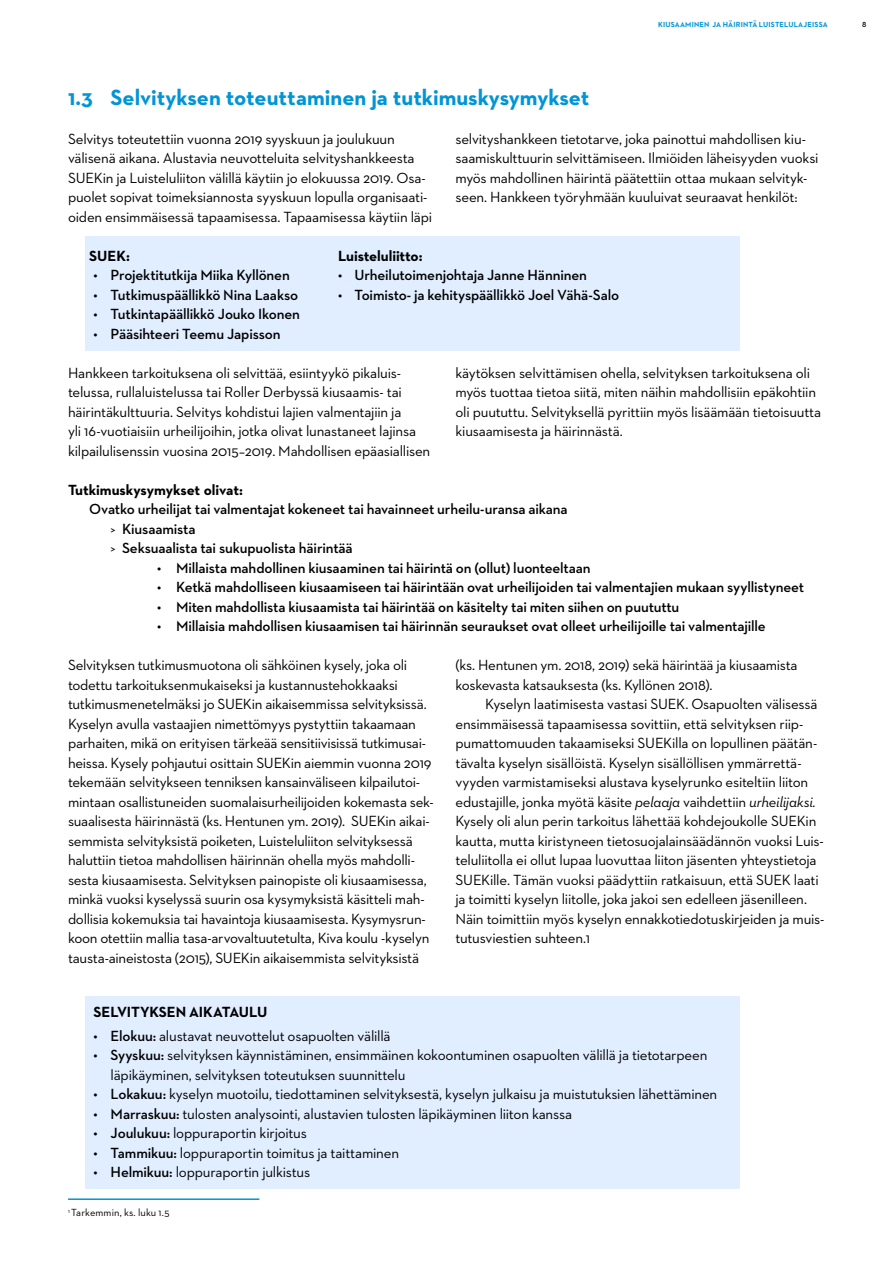
<style>
.page{position:relative;width:893px;height:1263px;background:#fff}
.page>*{position:absolute;margin:0;border:0;box-sizing:border-box;transform-origin:0 0}
.t1{font:700 22.5px "Neutraface 2 Text";color:#0095d6}
.t2{font:15px/19.5px "Neutraface 2 Text";letter-spacing:-.015em;color:#000}
.t3{font:600 15px/19.5px "Neutraface 2 Text";letter-spacing:-.01em;color:#000}
.t4{font:700 15px "Neutraface 2 Text";letter-spacing:-.005em;color:#000}
.t5{font:10.5px "Neutraface 2 Text";letter-spacing:.01em;color:#000}
.t6{font:700 7.5px "Neutraface 2 Text";letter-spacing:.025em;color:#0095d6}
.t7{font:600 7.5px "Neutraface 2 Text";color:#000}
.s1{font-weight:400}
.s2{font-style:italic}
.s3{font-weight:600}
</style>
<div class="page">
<hr style="left:68px;top:1198px;width:191px;height:2px;background:#0095d6">
<div style="left:85px;top:236px;width:655px;height:36px;background:#e1eeff"></div>
<div style="left:85px;top:256px;width:655px;height:36px;background:#e1eeff"></div>
<div style="left:85px;top:275px;width:655px;height:36px;background:#e1eeff"></div>
<div style="left:85px;top:295px;width:655px;height:36px;background:#e1eeff"></div>
<div style="left:85px;top:314px;width:655px;height:36px;background:#e1eeff"></div>
<div style="left:85px;top:997px;width:655px;height:36px;background:#e1eeff"></div>
<div style="left:85px;top:1016px;width:655px;height:36px;background:#e1eeff"></div>
<div style="left:85px;top:1036px;width:655px;height:55px;background:#e1eeff"></div>
<div style="left:85px;top:1075px;width:655px;height:36px;background:#e1eeff"></div>
<div style="left:85px;top:1094px;width:655px;height:36px;background:#e1eeff"></div>
<div style="left:85px;top:1114px;width:655px;height:36px;background:#e1eeff"></div>
<div style="left:85px;top:1133px;width:655px;height:36px;background:#e1eeff"></div>
<div style="left:85px;top:1153px;width:655px;height:36px;background:#e1eeff"></div>
<h1 class="t1" style="left:68px;top:82px;width:523px">1.3 Selvityksen toteuttaminen ja tutkimuskysymykset</h1>
<p class="t6" style="left:658px;top:20px;width:171px">KIUSAAMINEN JA HÄIRINTÄ LUISTELULAJEISSA</p>
<p class="t7" style="left:862px;top:20px;width:6px">8</p>
<p class="t2" style="left:68px;top:128px;width:366px">Selvitys toteutettiin vuonna 2019 syyskuun ja joulukuun välisenä aikana. Alustavia neuvotteluita selvityshankkeesta SUEKin ja Luisteluliiton välillä käytiin jo elokuussa 2019. Osa&shy;puolet sopivat toimeksiannosta syyskuun lopulla organisaati&shy;oiden ensimmäisessä tapaamisessa. Tapaamisessa käytiin läpi</p>
<p class="t2" style="left:455px;top:128px;width:365px">selvityshankkeen tietotarve, joka painottui mahdollisen kiu&shy;saamiskulttuurin selvittämiseen. Ilmiöiden läheisyyden vuoksi myös mahdollinen häirintä päätettiin ottaa mukaan selvityk&shy;seen. Hankkeen työryhmään kuuluivat seuraavat henkilöt:</p>
<p class="t4" style="left:89px;top:246px;width:42px">SUEK:</p>
<p class="t4" style="left:338px;top:246px;width:86px">Luisteluliitto:</p>
<p class="t3" style="left:94px;top:265px;width:198px">• Projektitutkija Miika Kyllönen</p>
<p class="t3" style="left:338px;top:265px;width:250px">• Urheilutoimenjohtaja Janne Hänninen</p>
<p class="t3" style="left:94px;top:285px;width:206px">• Tutkimuspäällikkö Nina Laakso</p>
<p class="t3" style="left:338px;top:285px;width:283px">• Toimisto- ja kehityspäällikkö Joel Vähä-Salo</p>
<p class="t3" style="left:94px;top:304px;width:208px">• Tutkintapäällikkö Jouko Ikonen</p>
<p class="t3" style="left:94px;top:324px;width:189px">• Pääsihteeri Teemu Japisson</p>
<p class="t2" style="left:68px;top:362px;width:364px">Hankkeen tarkoituksena oli selvittää, esiintyykö pikaluis&shy;telussa, rullaluistelussa tai Roller Derbyssä kiusaamis- tai häirintäkulttuuria. Selvitys kohdistui lajien valmentajiin ja<br>yli 16-vuotiaisiin urheilijoihin, jotka olivat lunastaneet lajinsa kilpailulisenssin vuosina 2015–2019. Mahdollisen epäasiallisen</p>
<p class="t2" style="left:455px;top:362px;width:367px">käytöksen selvittämisen ohella, selvityksen tarkoituksena oli myös tuottaa tietoa siitä, miten näihin mahdollisiin epäkohtiin oli puututtu. Selvityksellä pyrittiin myös lisäämään tietoisuutta kiusaamisesta ja häirinnästä.</p>
<p class="t4" style="left:68px;top:480px;width:177px">Tutkimuskysymykset olivat:</p>
<p class="t3" style="left:111px;top:499px;width:459px;text-indent:-21px">Ovatko urheilijat tai valmentajat kokeneet tai havainneet urheilu-uransa aikana <span class="s1">&gt;</span> Kiusaamista<br><span class="s1">&gt;</span> Seksuaalista tai sukupuolista häirintää</p>
<p class="t3" style="left:157px;top:558px;width:435px">• Millaista mahdollinen kiusaaminen tai häirintä on (ollut) luonteeltaan</p>
<p class="t3" style="left:157px;top:577px;width:648px">• Ketkä mahdolliseen kiusaamiseen tai häirintään ovat urheilijoiden tai valmentajien mukaan syyllistyneet</p>
<p class="t3" style="left:157px;top:597px;width:524px">• Miten mahdollista kiusaamista tai häirintää on käsitelty tai miten siihen on puututtu</p>
<p class="t3" style="left:157px;top:616px;width:610px">• Millaisia mahdollisen kiusaamisen tai häirinnän seuraukset ovat olleet urheilijoille tai valmentajille</p>
<p class="t2" style="left:68px;top:655px;width:367px">Selvityksen tutkimusmuotona oli sähköinen kysely, joka oli todettu tarkoituksenmukaiseksi ja kustannustehokkaaksi tutkimusmenetelmäksi jo SUEKin aikaisemmissa selvityksissä.<br>Kyselyn avulla vastaajien nimettömyys pystyttiin takaamaan parhaiten, mikä on erityisen tärkeää sensitiivisissä tutkimusai&shy;heissa. Kysely pohjautui osittain SUEKin aiemmin vuonna 2019 tekemään selvitykseen tenniksen kansainväliseen kilpailutoi&shy;mintaan osallistuneiden suomalaisurheilijoiden kokemasta sek&shy;suaalisesta häirinnästä (ks. Hentunen ym. 2019). SUEKin aikai&shy;semmista selvityksistä poiketen, Luisteluliiton selvityksessä haluttiin tietoa mahdollisen häirinnän ohella myös mahdolli&shy;sesta kiusaamisesta. Selvityksen painopiste oli kiusaamisessa, minkä vuoksi kyselyssä suurin osa kysymyksistä käsitteli mah&shy;dollisia kokemuksia tai havaintoja kiusaamisesta. Kysymysrun&shy;koon otettiin mallia tasa-arvovaltuutetulta, Kiva koulu -kyselyn tausta-aineistosta (2015), SUEKin aikaisemmista selvityksistä</p>
<p class="t2" style="left:455px;top:655px;width:344px">(ks. Hentunen ym. 2018, 2019) sekä häirintää ja kiusaamista koskevasta katsauksesta (ks. Kyllönen 2018).</p>
<p class="t2" style="left:455px;top:694px;width:371px;text-indent:30px">Kyselyn laatimisesta vastasi SUEK. Osapuolten välisessä ensimmäisessä tapaamisessa sovittiin, että selvityksen riip&shy;pumattomuuden takaamiseksi SUEKilla on lopullinen päätän&shy;tävalta kyselyn sisällöistä. Kyselyn sisällöllisen ymmärrettä&shy;vyyden varmistamiseksi alustava kyselyrunko esiteltiin liiton edustajille, jonka myötä käsite <span class="s2">pelaaja</span> vaihdettiin <span class="s2">urheilijaksi.<br></span>Kysely oli alun perin tarkoitus lähettää kohdejoukolle SUEKin kautta, mutta kiristyneen tietosuojalainsäädännön vuoksi Luis&shy;teluliitolla ei ollut lupaa luovuttaa liiton jäsenten yhteystietoja SUEKille. Tämän vuoksi päädyttiin ratkaisuun, että SUEK laati ja toimitti kyselyn liitolle, joka jakoi sen edelleen jäsenilleen.<br>Näin toimittiin myös kyselyn ennakkotiedotuskirjeiden ja muis&shy;tutusviestien suhteen.1</p>
<p class="t4" style="left:94px;top:1002px;width:175px">SELVITYKSEN AIKATAULU</p>
<p class="t2" style="left:94px;top:1025px;width:299px"><span class="s3">• Elokuu:</span> alustavat neuvottelut osapuolten välillä</p>
<p class="t2" style="left:111px;top:1045px;width:598px;text-indent:-17px"><span class="s3">• Syyskuu:</span> selvityksen käynnistäminen, ensimmäinen kokoontuminen osapuolten välillä ja tietotarpeen läpikäyminen, selvityksen toteutuksen suunnittelu</p>
<p class="t2" style="left:94px;top:1084px;width:625px"><span class="s3">• Lokakuu:</span> kyselyn muotoilu, tiedottaminen selvityksestä, kyselyn julkaisu ja muistutuksien lähettäminen</p>
<p class="t2" style="left:94px;top:1103px;width:480px"><span class="s3">• Marraskuu:</span> tulosten analysointi, alustavien tulosten läpikäyminen liiton kanssa</p>
<p class="t2" style="left:94px;top:1123px;width:215px"><span class="s3">• Joulukuu:</span> loppuraportin kirjoitus</p>
<p class="t2" style="left:94px;top:1142px;width:307px"><span class="s3">• Tammikuu:</span> loppuraportin toimitus ja taittaminen</p>
<p class="t2" style="left:94px;top:1162px;width:218px"><span class="s3">• Helmikuu:</span> loppuraportin julkistus</p>
<p class="t5" style="left:68px;top:1206px;width:103px"><sup>1</sup> Tarkemmin, ks. luku 1.5</p>
</div>
